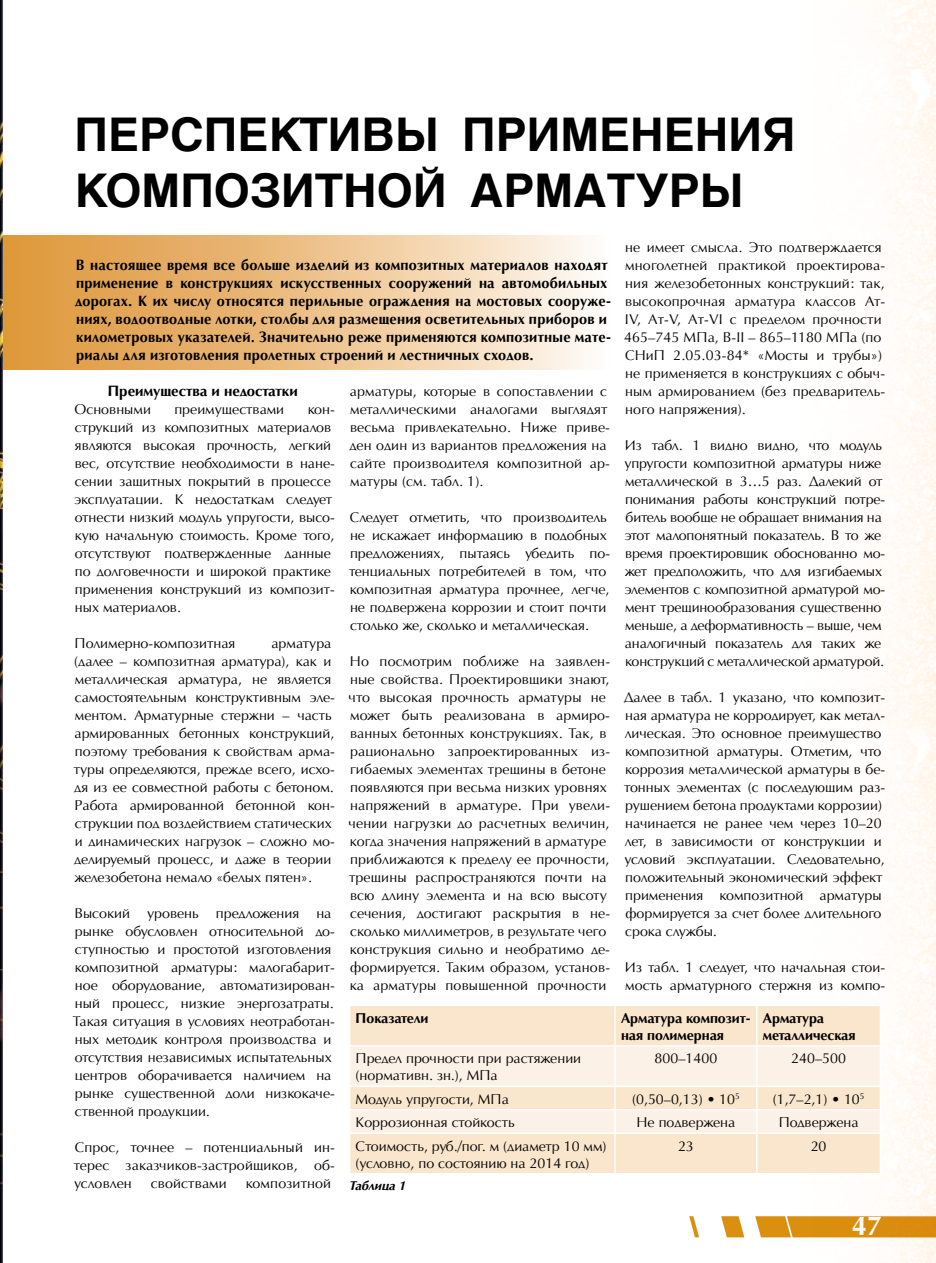
<style>
.page{position:relative;width:936px;height:1263px;background:#fff}
.page>*{position:absolute;margin:0;border:0;box-sizing:border-box;transform-origin:0 0}
.t1{font:700 46.5px/55.8px "AG Helvetica";color:#000}
.t2{font:700 27px "AG Opus High Resolution";color:#fff}
.t3{font:700 15px/18px "AG Opus High Resolution";letter-spacing:.015em;color:#000}
.t4{font:14.25px/18px "AG Opus High Resolution";color:#000}
.t5{font:700 14.25px/17.1px "AG Opus High Resolution";color:#000}
.t6{font:italic 700 12.75px "AG Opus High Resolution";color:#000}
</style>
<div class="page">
<img style="left:796px;top:0;width:139px;height:1263px">
<svg style="left:689px;top:1216px;width:246px;height:21px"></svg>
<div style="left:0;top:236px;width:609px;height:134px;background:linear-gradient(to right,#db902e,#fff7f0)"></div>
<div style="left:350px;top:1006px;width:529px;height:167px;background:#f9e6cd"></div>
<hr style="left:614px;top:1006px;width:1px;height:39px;background:#fff">
<hr style="left:756px;top:1004px;width:125px;height:2px;background:#fff">
<hr style="left:756px;top:1006px;width:1px;height:39px;background:#fff">
<hr style="left:879px;top:1006px;width:2px;height:39px;background:#fff">
<hr style="left:349px;top:1045px;width:266px;height:1px;background:#fff">
<hr style="left:615px;top:1045px;width:141px;height:1px;background:#fff">
<hr style="left:756px;top:1045px;width:125px;height:1px;background:#fff">
<hr style="left:879px;top:1046px;width:2px;height:39px;background:#fff">
<hr style="left:756px;top:1085px;width:125px;height:2px;background:#fff">
<hr style="left:879px;top:1087px;width:2px;height:22px;background:#fff">
<hr style="left:756px;top:1109px;width:125px;height:1px;background:#fff">
<svg style="left:350px;top:1046px;width:530px;height:86px;background:#faeee1"></svg>
<hr style="left:879px;top:1110px;width:2px;height:22px;background:#fff">
<hr style="left:349px;top:1132px;width:266px;height:2px;background:#fff">
<hr style="left:615px;top:1132px;width:141px;height:2px;background:#fff">
<hr style="left:614px;top:1134px;width:1px;height:39px;background:#fff">
<hr style="left:756px;top:1132px;width:125px;height:2px;background:#fff">
<hr style="left:756px;top:1134px;width:1px;height:39px;background:#fff">
<hr style="left:879px;top:1134px;width:2px;height:39px;background:#fff">
<hr style="left:756px;top:1173px;width:125px;height:1px;background:#fff">
<img style="left:0;top:0;width:2px;height:1263px">
<h1 class="t1" style="left:74px;top:107px;width:420px">ПЕРСПЕКТИВЫ при</h1>
<h1 class="t1" style="left:74px;top:107px;width:722px;text-indent:486px">менения композитной арматуры</h1>
<p class="t4" style="left:624px;top:238px;width:263px">не имеет смысла. Это подтверждается многолетней практикой проектирова&shy;ния железобетонных конструкций: так, высокопрочная арматура классов Ат-IV, Aт-V, Aт-VI с пределом прочности 465–745 МПа, В-II – 865–1180 МПа (по СНиП 2.05.03-84* «Мосты и трубы») не применяется в конструкциях с обыч&shy;ным армированием (без предваритель&shy;ного напряжения).</p>
<p class="t4" style="left:624px;top:436px;width:262px">Из табл. 1 видно видно, что модуль упругости композитной арматуры ниже металлической в 3…5 раз. Далекий от понимания работы конструкций потре&shy;битель вообще не обращает внимания на этот малопонятный показатель. В то же время проектировщик обоснованно мо&shy;жет предположить, что для изгибаемых элементов с композитной арматурой мо&shy;мент трещинообразования существенно меньше, а деформативность – выше, чем аналогичный показатель для таких же конструкций с металлической арматурой.</p>
<p class="t4" style="left:624px;top:688px;width:263px">Далее в табл. 1 указано, что композит&shy;ная арматура не корродирует, как метал&shy;лическая. Это основное преимущество композитной арматуры. Отметим, что коррозия металлической арматуры в бе&shy;тонных элементах (с последующим раз&shy;рушением бетона продуктами коррозии) начинается не ранее чем через 10–20 лет, в зависимости от конструкции и условий эксплуатации. Следовательно, положительный экономический эффект применения композитной арматуры формируется за счет более длительного срока службы.</p>
<p class="t4" style="left:625px;top:958px;width:262px">Из табл. 1 следует, что начальная стои&shy;мость арматурного стержня из компо-</p>
<p class="t3" style="left:75px;top:256px;width:537px">В настоящее время все больше изделий из композитных материалов находят применение в конструкциях искусственных сооружений на автомобильных дорогах. К их числу относятся перильные ограждения на мостовых сооруже&shy;ниях, водоотводные лотки, столбы для размещения осветительных приборов и километровых указателей. Значительно реже применяются композитные мате&shy;риалы для изготовления пролетных строений и лестничных сходов.</p>
<p class="t3" style="left:108px;top:382px;width:191px">Преимущества и недостатки</p>
<p class="t4" style="left:75px;top:400px;width:78px">Основными</p>
<p class="t4" style="left:174px;top:400px;width:111px">преимуществами</p>
<p class="t4" style="left:349px;top:382px;width:262px">арматуры, которые в сопоставлении с металлическими аналогами выглядят весьма привлекательно. Ниже приве&shy;ден один из вариантов предложения на сайте производителя композитной ар&shy;матуры (см. табл. 1).</p>
<p class="t4" style="left:349px;top:508px;width:262px">Следует отметить, что производитель не искажает информацию в подобных предложениях, пытаясь убедить по&shy;тенциальных потребителей в том, что композитная арматура прочнее, легче, не подвержена коррозии и стоит почти столько же, сколько и металлическая.</p>
<p class="t4" style="left:348px;top:652px;width:263px">Но посмотрим поближе на заявлен&shy;ные свойства. Проектировщики знают, что высокая прочность арматуры не может быть реализована в армиро&shy;ванных бетонных конструкциях. Так, в рационально запроектированных из&shy;гибаемых элементах трещины в бетоне появляются при весьма низких уровнях напряжений в арматуре. При увели&shy;чении нагрузки до расчетных величин, когда значения напряжений в арматуре приближаются к пределу ее прочности, трещины распространяются почти на всю длину элемента и на всю высоту сечения, достигают раскрытия в не&shy;сколько миллиметров, в результате чего конструкция сильно и необратимо де&shy;формируется. Таким образом, установ&shy;ка арматуры повышенной прочности</p>
<p class="t4" style="left:74px;top:400px;width:262px;text-indent:233px">кон&shy;струкций из композитных материалов являются высокая прочность, легкий вес, отсутствие необходимости в нане&shy;сении защитных покрытий в процессе эксплуатации. К недостаткам следует отнести низкий модуль упругости, высо&shy;кую начальную стоимость. Кроме того, отсутствуют подтвержденные данные по долговечности и широкой практике применения конструкций из композит&shy;ных материалов.</p>
<p class="t4" style="left:75px;top:634px;width:162px">Полимерно-композитная</p>
<p class="t4" style="left:74px;top:634px;width:262px;text-indent:198px">арматура (далее – композитная арматура), как и металлическая арматура, не является самостоятельным конструктивным эле&shy;ментом. Арматурные стержни – часть армированных бетонных конструкций, поэтому требования к свойствам арма&shy;туры определяются, прежде всего, исхо&shy;дя из ее совместной работы с бетоном.<br>Работа армированной бетонной кон&shy;струкции под воздействием статических и динамических нагрузок – сложно мо&shy;делируемый процесс, и даже в теории железобетона немало «белых пятен».</p>
<p class="t4" style="left:73px;top:904px;width:263px">Высокий уровень предложения на рынке обусловлен относительной до&shy;ступностью и простотой изготовления композитной арматуры: малогабарит&shy;ное оборудование, автоматизирован&shy;ный процесс, низкие энергозатраты.<br>Такая ситуация в условиях неотработан&shy;ных методик контроля производства и отсутствия независимых испытательных центров оборачивается наличием на рынке существенной доли низкокаче&shy;ственной продукции.</p>
<p class="t4" style="left:74px;top:1138px;width:262px;text-align:justify">Спрос, точнее – потенциальный ин&shy;терес заказчиков-застройщиков, об&shy;условлен</p>
<p class="t5" style="left:355px;top:1009px;width:74px">Показатели</p>
<p class="t5" style="left:621px;top:1009px;width:131px">Арматура композит&shy;ная полимерная</p>
<p class="t5" style="left:762px;top:1009px;width:94px">Арматура металлическая</p>
<p class="t4" style="left:355px;top:1050px;width:227px;line-height:17.1px">Предел прочности при растяжении (нормативн. зн.), МПа</p>
<p class="t4" style="left:654px;top:1049px;width:64px">800–1400</p>
<p class="t4" style="left:791px;top:1049px;width:56px">240–500</p>
<p class="t4" style="left:355px;top:1090px;width:155px">Модуль упругости, МПа</p>
<p class="t4" style="left:632px;top:1090px;width:109px">(0,50–0,13) • 10<sup>5</sup></p>
<p class="t4" style="left:772px;top:1090px;width:93px">(1,7–2,1) • 10<sup>5</sup></p>
<p class="t4" style="left:355px;top:1113px;width:160px">Коррозионная стойкость</p>
<p class="t4" style="left:636px;top:1113px;width:100px">Не подвержена</p>
<p class="t4" style="left:778px;top:1113px;width:81px">Подвержена</p>
<p class="t4" style="left:355px;top:1137px;width:252px;line-height:17.1px">Стоимость, руб./пог. м (диаметр 10 мм) (условно, по состоянию на 2014 год)</p>
<p class="t4" style="left:678px;top:1137px;width:17px">23</p>
<p class="t4" style="left:810px;top:1137px;width:17px">20</p>
<p class="t6" style="left:349px;top:1178px;width:58px">Таблица 1</p>
<p class="t4" style="left:151px;top:1174px;width:77px">свойствами</p>
<p class="t4" style="left:246px;top:1174px;width:87px">композитной</p>
<h2 class="t2" style="left:851px;top:1210px;width:32px">47</h2>
</div>
